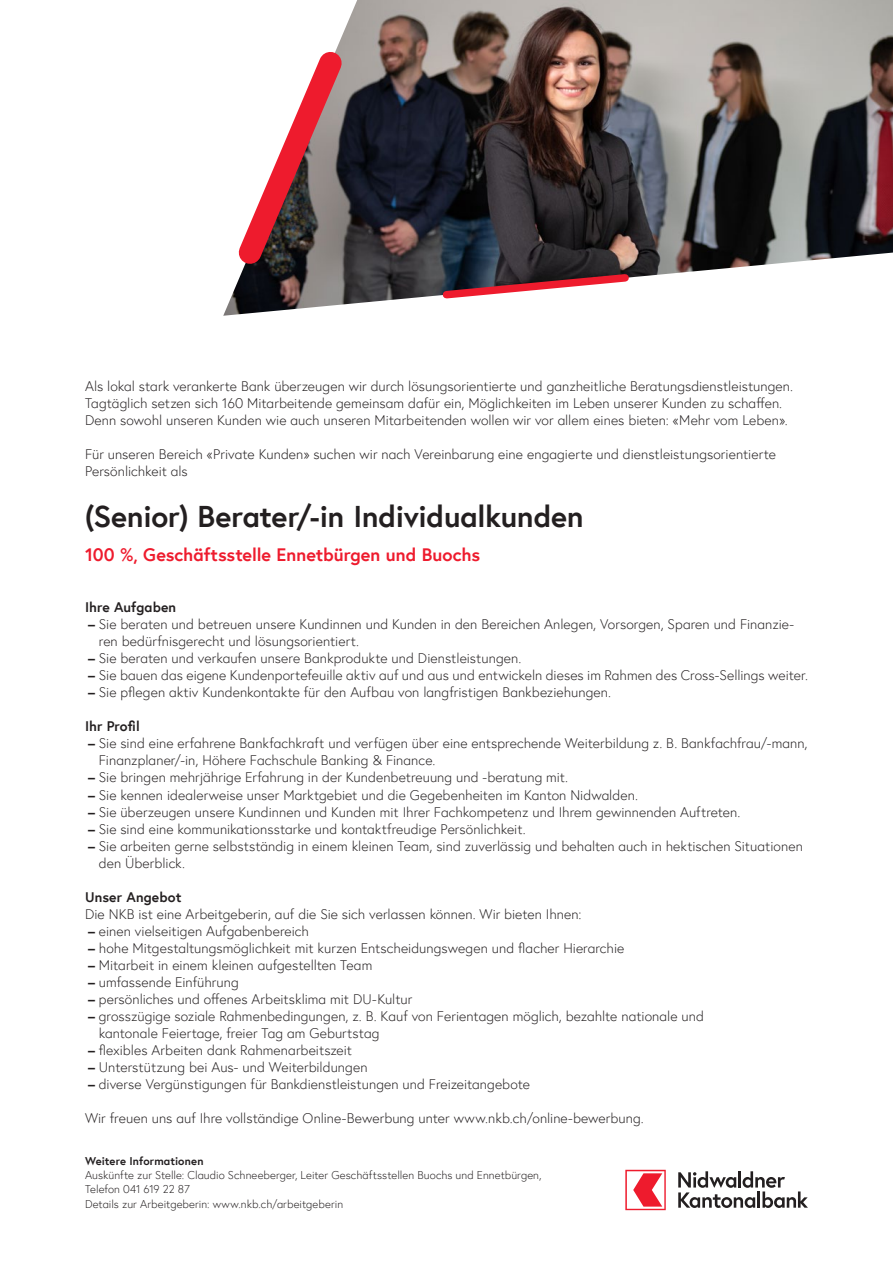
<style>
.page{position:relative;width:893px;height:1263px;background:#fff}
.page>*{position:absolute;margin:0;border:0;box-sizing:border-box;transform-origin:0 0}
.t1{font:30px "Europa Bold Alt";letter-spacing:-.005em;color:#231f20}
.t2{font:18px "Europa Bold Alt";color:#ee1b2d}
.t3{font:13.8px/17px "Europa Light Alt";letter-spacing:.005em;color:#231f20}
.t4{font:13.8px "Europa Bold Alt";letter-spacing:.01em;color:#231f20}
.t5{font:11.25px/14.2px "Europa Light Alt";letter-spacing:.005em;color:#231f20}
.t6{font:11.25px "Europa Bold Alt";letter-spacing:.005em;color:#231f20}
.s1{font-family:"Europa Bold Alt"}
</style>
<div class="page">
<img style="left:223px;top:0;width:670px;height:316px">
<svg style="left:223px;top:34px;width:137px;height:248px"></svg>
<svg style="left:438px;top:270px;width:195px;height:33px"></svg>
<svg style="left:625px;top:1170px;width:41px;height:40px"></svg>
<svg style="left:678px;top:1171px;width:130px;height:37px"></svg>
<p class="t3" style="left:85px;top:378px;width:710px">Als lokal stark verankerte Bank überzeugen wir durch lösungsorientierte und ganzheitliche Beratungsdienstleistungen.<br>Tagtäglich setzen sich 160 Mitarbeitende gemeinsam dafür ein, Möglichkeiten im Leben unserer Kunden zu schaffen.<br>Denn sowohl unseren Kunden wie auch unseren Mitarbeitenden wollen wir vor allem eines bieten: «Mehr vom Leben».</p>
<p class="t3" style="left:85px;top:446px;width:692px">Für unseren Bereich «Private Kunden» suchen wir nach Vereinbarung eine engagierte und dienstleistungsorientierte<br>Persönlichkeit als</p>
<h1 class="t1" style="left:85px;top:496px;width:500px">(Senior) Berater/-in Individualkunden</h1>
<h2 class="t2" style="left:85px;top:543px;width:397px">100 %, Geschäftsstelle Ennetbürgen und Buochs</h2>
<p class="t4" style="left:85px;top:598px;width:93px">Ihre Aufgaben</p>
<p class="t3" style="left:99px;top:616px;width:697px;text-indent:-11px"><span class="s1">–</span> Sie beraten und betreuen unsere Kundinnen und Kunden in den Bereichen Anlegen, Vorsorgen, Sparen und Finanzie&shy;ren bedürfnisgerecht und lösungsorientiert.</p>
<p class="t3" style="left:88px;top:650px;width:435px"><span class="s1">–</span> Sie beraten und verkaufen unsere Bankprodukte und Dienstleistungen.</p>
<p class="t3" style="left:88px;top:667px;width:721px"><span class="s1">–</span> Sie bauen das eigene Kundenportefeuille aktiv auf und aus und entwickeln dieses im Rahmen des Cross-Sellings weiter.</p>
<p class="t3" style="left:88px;top:684px;width:524px"><span class="s1">–</span> Sie pflegen aktiv Kundenkontakte für den Aufbau von langfristigen Bankbeziehungen.</p>
<p class="t4" style="left:85px;top:717px;width:56px">Ihr Profil</p>
<p class="t3" style="left:99px;top:735px;width:710px;text-indent:-11px"><span class="s1">–</span> Sie sind eine erfahrene Bankfachkraft und verfügen über eine entsprechende Weiterbildung z. B. Bankfachfrau/-mann,<br>Finanzplaner/-in, Höhere Fachschule Banking &amp; Finance.</p>
<p class="t3" style="left:88px;top:769px;width:481px"><span class="s1">–</span> Sie bringen mehrjährige Erfahrung in der Kundenbetreuung und -beratung mit.</p>
<p class="t3" style="left:88px;top:786px;width:551px"><span class="s1">–</span> Sie kennen idealerweise unser Marktgebiet und die Gegebenheiten im Kanton Nidwalden.</p>
<p class="t3" style="left:88px;top:803px;width:654px"><span class="s1">–</span> Sie überzeugen unsere Kundinnen und Kunden mit Ihrer Fachkompetenz und Ihrem gewinnenden Auftreten.</p>
<p class="t3" style="left:88px;top:820px;width:439px"><span class="s1">–</span> Sie sind eine kommunikationsstarke und kontaktfreudige Persönlichkeit.</p>
<p class="t3" style="left:99px;top:837px;width:705px;text-indent:-11px"><span class="s1">–</span> Sie arbeiten gerne selbstständig in einem kleinen Team, sind zuverlässig und behalten auch in hektischen Situationen den Überblick.</p>
<p class="t4" style="left:85px;top:887px;width:98px">Unser Angebot</p>
<p class="t3" style="left:85px;top:905px;width:498px">Die NKB ist eine Arbeitgeberin, auf die Sie sich verlassen können. Wir bieten Ihnen:</p>
<p class="t3" style="left:88px;top:922px;width:222px"><span class="s1">–</span> einen vielseitigen Aufgabenbereich</p>
<p class="t3" style="left:88px;top:939px;width:538px"><span class="s1">–</span> hohe Mitgestaltungsmöglichkeit mit kurzen Entscheidungswegen und flacher Hierarchie</p>
<p class="t3" style="left:88px;top:956px;width:286px"><span class="s1">–</span> Mitarbeit in einem kleinen aufgestellten Team</p>
<p class="t3" style="left:88px;top:973px;width:152px"><span class="s1">–</span> umfassende Einführung</p>
<p class="t3" style="left:88px;top:990px;width:326px"><span class="s1">–</span> persönliches und offenes Arbeitsklima mit DU-Kultur</p>
<p class="t3" style="left:99px;top:1007px;width:607px;text-indent:-11px"><span class="s1">–</span> grosszügige soziale Rahmenbedingungen, z. B. Kauf von Ferientagen möglich, bezahlte nationale und kantonale Feiertage, freier Tag am Geburtstag</p>
<p class="t3" style="left:88px;top:1041px;width:265px"><span class="s1">–</span> flexibles Arbeiten dank Rahmenarbeitszeit</p>
<p class="t3" style="left:88px;top:1058px;width:281px"><span class="s1">–</span> Unterstützung bei Aus- und Weiterbildungen</p>
<p class="t3" style="left:88px;top:1075px;width:443px"><span class="s1">–</span> diverse Vergünstigungen für Bankdienstleistungen und Freizeitangebote</p>
<p class="t3" style="left:85px;top:1109px;width:560px">Wir freuen uns auf Ihre vollständige Online-Bewerbung unter www.nkb.ch/online-bewerbung.</p>
<p class="t6" style="left:85px;top:1153px;width:120px">Weitere Informationen</p>
<p class="t5" style="left:85px;top:1168px;width:458px">Auskünfte zur Stelle: Claudio Schneeberger, Leiter Geschäftsstellen Buochs und Ennetbürgen,<br>Telefon 041 619 22 87<br>Details zur Arbeitgeberin: www.nkb.ch/arbeitgeberin</p>
</div>
